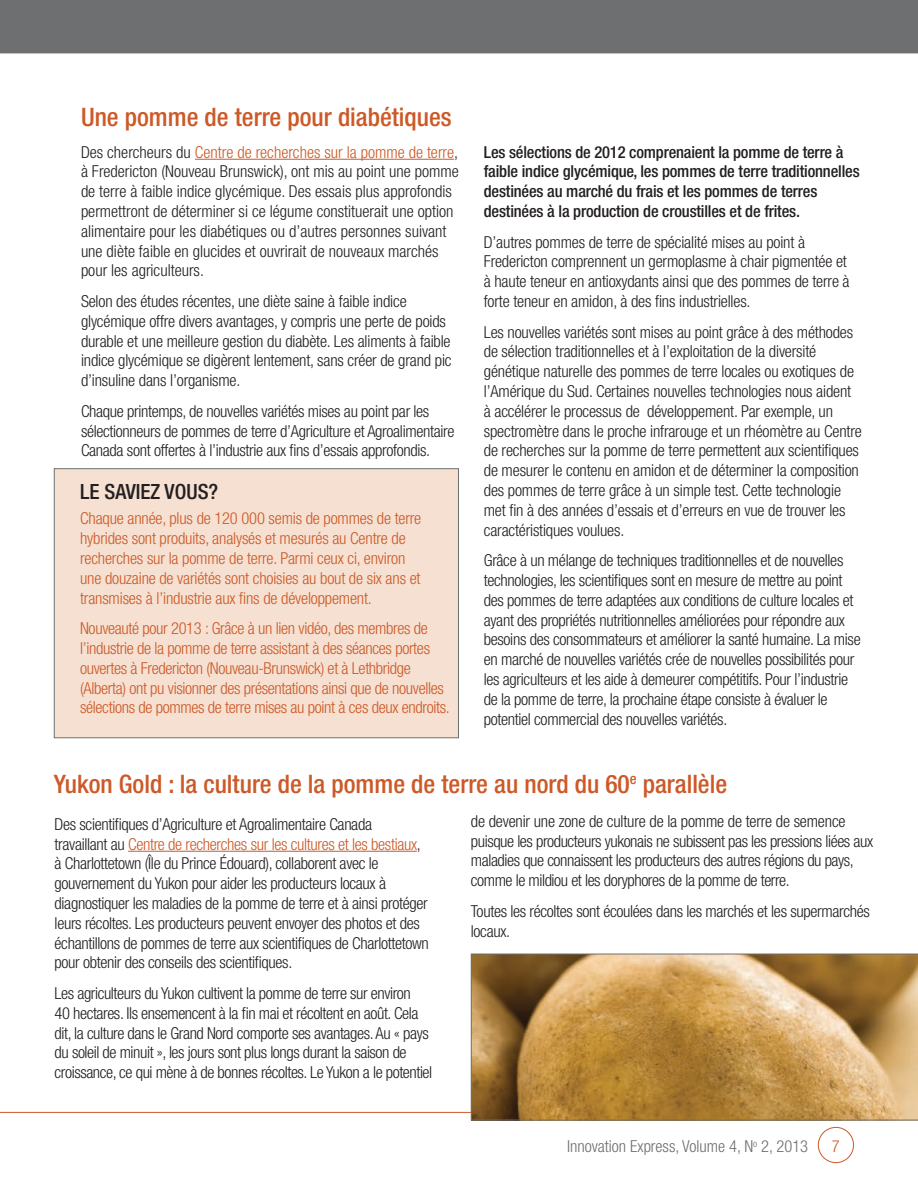
<style>
.page{position:relative;width:918px;height:1188px;background:#fff}
.page>*{position:absolute;margin:0;border:0;box-sizing:border-box;transform-origin:0 0}
.t1{font:500 condensed 25.5px "Helvetica Neue LT Std";color:#cd5927}
.t2{font:500 condensed 21px "Helvetica Neue LT Std";color:#231f20}
.t3{font:300 condensed 16.5px/19.8px "Helvetica Neue LT Std";letter-spacing:-.02em;color:#231f20}
.t4{font:300 condensed 16.5px/19.8px "Helvetica Neue LT Std";letter-spacing:-.02em;color:#cd5927}
.t5{font:300 condensed 16.5px/19.8px "Helvetica Neue LT Std";color:#231f20}
.t6{font:500 condensed 16.5px/19.8px "Helvetica Neue LT Std";letter-spacing:-.01em;color:#231f20}
.t7{font:300 condensed 16.5px "Helvetica Neue LT Std";color:#6d6f71}
.s1{color:#cd5927}
</style>
<div class="page">
<hr style="left:0;top:1112px;width:918px;height:1px;background:#cd5927">
<div style="left:818px;top:1127px;width:36px;height:36px;border:1px solid #cd5927;border-radius:50%"></div>
<div style="left:0;top:0;width:918px;height:53px;background:#6d6f71"></div>
<div style="left:54px;top:468px;width:405px;height:270px;background:#f5e0d1;border:1px solid #6d6f71"></div>
<hr style="left:195px;top:159px;width:259px;height:1px;background:#cd5927">
<hr style="left:128px;top:851px;width:289px;height:1px;background:#cd5927">
<svg style="left:471px;top:954px;width:447px;height:166px;background:#b78d4f"></svg>
<h1 class="t1" style="left:81px;top:102px;width:372px">Une pomme de terre pour diabétiques</h1>
<p class="t5" style="left:81px;top:142px;width:379px">Des chercheurs du <span class="s1">Centre de recherches sur la pomme de terre</span>, à Fredericton (Nouveau Brunswick), ont mis au point une pomme de terre à faible indice glycémique. Des essais plus approfondis permettront de déterminer si ce légume constituerait une option alimentaire pour les diabétiques ou d’autres personnes suivant une diète faible en glucides et ouvrirait de nouveaux marchés pour les agriculteurs.</p>
<p class="t3" style="left:81px;top:291px;width:372px">Selon des études récentes, une diète saine à faible indice glycémique offre divers avantages, y compris une perte de poids durable et une meilleure gestion du diabète. Les aliments à faible indice glycémique se digèrent lentement, sans créer de grand pic d’insuline dans l’organisme.</p>
<p class="t3" style="left:81px;top:401px;width:375px">Chaque printemps, de nouvelles variétés mises au point par les sélectionneurs de pommes de terre d’Agriculture et Agroalimentaire<br>Canada sont offertes à l’industrie aux fins d’essais approfondis.</p>
<p class="t2" style="left:80px;top:479px;width:140px">LE SAVIEZ VOUS?</p>
<p class="t4" style="left:80px;top:508px;width:343px">Chaque année, plus de 120 000 semis de pommes de terre hybrides sont produits, analysés et mesurés au Centre de recherches sur la pomme de terre. Parmi ceux ci, environ une douzaine de variétés sont choisies au bout de six ans et transmises à l’industrie aux fins de développement.</p>
<p class="t4" style="left:80px;top:618px;width:371px">Nouveauté pour 2013 : Grâce à un lien vidéo, des membres de l’industrie de la pomme de terre assistant à des séances portes ouvertes à Fredericton (Nouveau-Brunswick) et à Lethbridge (Alberta) ont pu visionner des présentations ainsi que de nouvelles sélections de pommes de terre mises au point à ces deux endroits.</p>
<p class="t6" style="left:484px;top:142px;width:377px">Les sélections de 2012 comprenaient la pomme de terre à faible indice glycémique, les pommes de terre traditionnelles destinées au marché du frais et les pommes de terres destinées à la production de croustilles et de frites.</p>
<p class="t3" style="left:484px;top:232px;width:367px">D’autres pommes de terre de spécialité mises au point à Fredericton comprennent un germoplasme à chair pigmentée et à haute teneur en antioxydants ainsi que des pommes de terre à forte teneur en amidon, à des fins industrielles.</p>
<p class="t3" style="left:484px;top:322px;width:379px">Les nouvelles variétés sont mises au point grâce à des méthodes de sélection traditionnelles et à l’exploitation de la diversité génétique naturelle des pommes de terre locales ou exotiques de l’Amérique du Sud. Certaines nouvelles technologies nous aident à accélérer le processus de développement. Par exemple, un spectromètre dans le proche infrarouge et un rhéomètre au Centre de recherches sur la pomme de terre permettent aux scientifiques de mesurer le contenu en amidon et de déterminer la composition des pommes de terre grâce à un simple test. Cette technologie met fin à des années d’essais et d’erreurs en vue de trouver les caractéristiques voulues.</p>
<p class="t3" style="left:484px;top:550px;width:378px">Grâce à un mélange de techniques traditionnelles et de nouvelles technologies, les scientifiques sont en mesure de mettre au point des pommes de terre adaptées aux conditions de culture locales et ayant des propriétés nutritionnelles améliorées pour répondre aux besoins des consommateurs et améliorer la santé humaine. La mise en marché de nouvelles variétés crée de nouvelles possibilités pour les agriculteurs et les aide à demeurer compétitifs. Pour l’industrie de la pomme de terre, la prochaine étape consiste à évaluer le potentiel commercial des nouvelles variétés.</p>
<h1 class="t1" style="left:54px;top:768px;width:675px">Yukon Gold : la culture de la pomme de terre au nord du 60<sup>e</sup> parallèle</h1>
<p class="t3" style="left:55px;top:814px;width:376px">Des scientifiques d’Agriculture et Agroalimentaire Canada travaillant au <span class="s1">Centre de recherches sur les cultures et les bestiaux</span>, à Charlottetown (Île du Prince Édouard), collaborent avec le gouvernement du Yukon pour aider les producteurs locaux à diagnostiquer les maladies de la pomme de terre et à ainsi protéger leurs récoltes. Les producteurs peuvent envoyer des photos et des échantillons de pommes de terre aux scientifiques de Charlottetown pour obtenir des conseils des scientifiques.</p>
<p class="t3" style="left:55px;top:983px;width:379px">Les agriculteurs du Yukon cultivent la pomme de terre sur environ<br>40 hectares. Ils ensemencent à la fin mai et récoltent en août. Cela dit, la culture dans le Grand Nord comporte ses avantages. Au « pays du soleil de minuit », les jours sont plus longs durant la saison de croissance, ce qui mène à de bonnes récoltes. Le Yukon a le potentiel</p>
<p class="t3" style="left:471px;top:811px;width:404px">de devenir une zone de culture de la pomme de terre de semence puisque les producteurs yukonais ne subissent pas les pressions liées aux maladies que connaissent les producteurs des autres régions du pays, comme le mildiou et les doryphores de la pomme de terre.</p>
<p class="t3" style="left:471px;top:901px;width:400px">Toutes les récoltes sont écoulées dans les marchés et les supermarchés locaux.</p>
<p class="t7" style="left:567px;top:1137px;width:243px">Innovation Express, Volume 4, N<sup>o</sup> 2, 2013</p>
<p class="t4" style="left:832px;top:1136px;width:9px">7</p>
</div>
